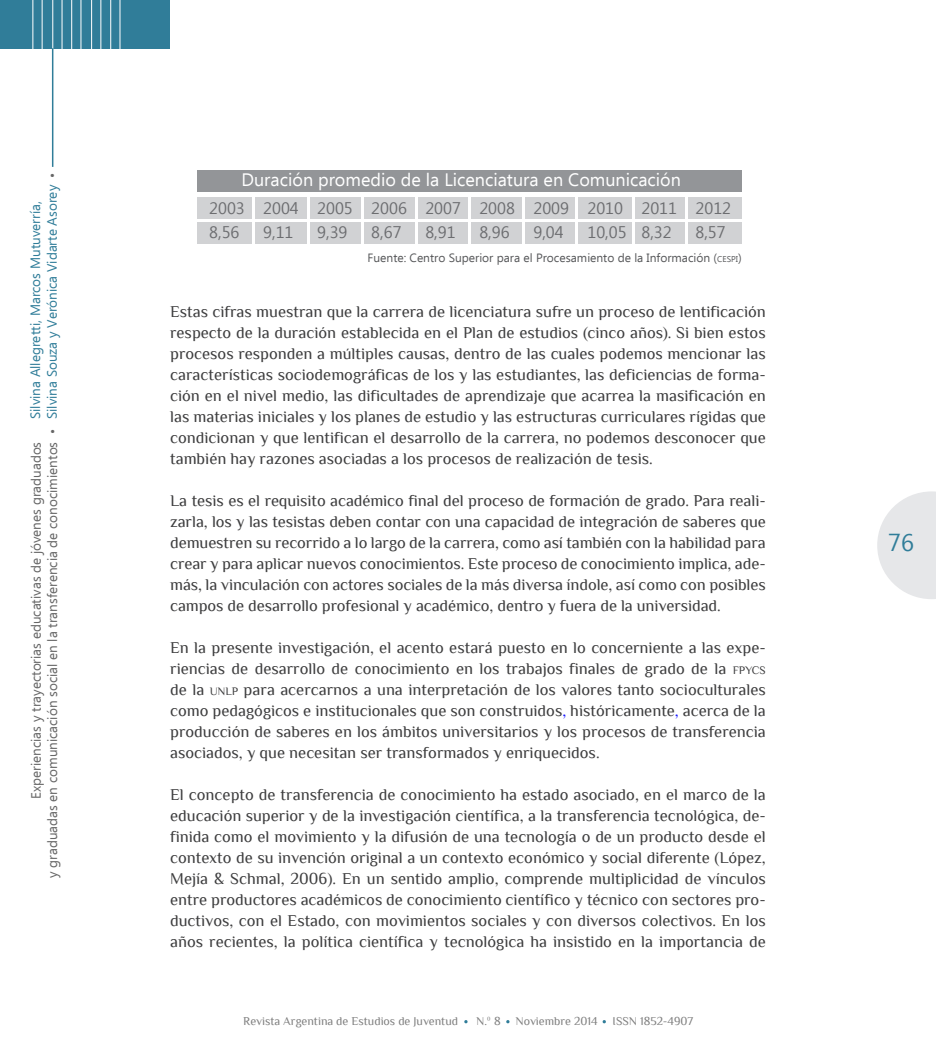
<style>
.page{position:relative;width:936px;height:1063px;background:#fff}
.page>*{position:absolute;margin:0;border:0;box-sizing:border-box;transform-origin:0 0}
.t1{font:24px "Ebrima";color:#307d99}
.titulo2{font:18px "Ebrima";color:#fff}
.tx_principal{font:16.5px/21px "Philosopher";color:#3e3e3f;text-align:justify}
.subtitulo_ref_y_nota{font:16.5px/24px "Ebrima";color:#6c6d70}
.t2{font:13.5px/16.2px "Ebrima";color:#666;text-align:right}
.t3{font:13.5px/16.5px "Ebrima";color:#307d99}
.t4{font:13.5px "Philosopher";color:#666}
.t5{font:12px "Philosopher";color:#808080}
.t6{font:12px "Ebrima";color:#57585a}
.s1{font-size:8.4px}
.s2{font-size:11.55px}
.s3{color:#1a1aff}
</style>
<div class="page">
<div style="left:0;top:0;width:170px;height:48px;background:#307d99"></div>
<hr style="left:33px;top:0;width:1px;height:63px;background:#fff">
<hr style="left:110px;top:0;width:1px;height:50px;background:#fff">
<hr style="left:71px;top:0;width:1px;height:63px;background:#fff">
<hr style="left:52px;top:0;width:1px;height:63px;background:#fff">
<hr style="left:91px;top:0;width:1px;height:63px;background:#fff">
<hr style="left:42px;top:0;width:1px;height:63px;background:#fff">
<hr style="left:52px;top:48px;width:1px;height:119px;background:#307d99">
<hr style="left:120px;top:0;width:1px;height:50px;background:#fff">
<hr style="left:81px;top:0;width:1px;height:63px;background:#fff">
<hr style="left:62px;top:0;width:1px;height:63px;background:#fff">
<hr style="left:101px;top:0;width:1px;height:63px;background:#fff">
<svg style="left:877px;top:491px;width:58px;height:108px"></svg>
<div style="left:198px;top:197px;width:543px;height:22px;background:#d1d2d4"></div>
<div style="left:198px;top:170px;width:543px;height:22px;background:#939598"></div>
<div style="left:198px;top:222px;width:543px;height:22px;background:#d1d2d4"></div>
<hr style="left:252px;top:196px;width:3px;height:50px;background:#fff">
<hr style="left:307px;top:196px;width:3px;height:50px;background:#fff">
<hr style="left:361px;top:196px;width:2px;height:50px;background:#fff">
<hr style="left:415px;top:196px;width:2px;height:50px;background:#fff">
<hr style="left:468px;top:196px;width:3px;height:50px;background:#fff">
<hr style="left:521px;top:196px;width:3px;height:50px;background:#fff">
<hr style="left:575px;top:196px;width:2px;height:50px;background:#fff">
<hr style="left:631px;top:196px;width:3px;height:50px;background:#fff">
<hr style="left:685px;top:196px;width:2px;height:50px;background:#fff">
<p class="t4" style="left:50px;top:168px;width:6px">•</p>
<p class="t3" style="left:28px;top:419px;width:236px;rotate:-90deg">Silvina Allegretti, Marcos Mutuverría,<br>Silvina Souza y Verónica Vidarte Asorey</p>
<p class="t4" style="left:50px;top:424px;width:6px">•</p>
<p class="t2" style="left:29px;top:878px;width:438px;rotate:-90deg">Experiencias y trayectorias educativas de jóvenes graduados<br>y graduadas en comunicación social en la transferencia de conocimientos</p>
<p class="titulo2" style="left:241px;top:167px;width:441px">Duración promedio de la Licenciatura en Comunicación</p>
<p class="subtitulo_ref_y_nota" style="left:209px;top:197px;width:523px">2003 2004 2005 2006 2007 2008 2009 2010 2011 2012<br>8,56</p>
<p class="subtitulo_ref_y_nota" style="left:263px;top:221px;width:32px">9,11</p>
<p class="subtitulo_ref_y_nota" style="left:317px;top:221px;width:32px">9,39</p>
<p class="subtitulo_ref_y_nota" style="left:371px;top:221px;width:32px">8,67</p>
<p class="subtitulo_ref_y_nota" style="left:425px;top:221px;width:32px">8,91</p>
<p class="subtitulo_ref_y_nota" style="left:479px;top:221px;width:32px">8,96</p>
<p class="subtitulo_ref_y_nota" style="left:533px;top:221px;width:32px">9,04</p>
<p class="subtitulo_ref_y_nota" style="left:587px;top:221px;width:86px">10,05 8,32</p>
<p class="subtitulo_ref_y_nota" style="left:695px;top:221px;width:32px">8,57</p>
<p class="t6" style="left:367px;top:249px;width:375px">Fuente: Centro Superior para el Procesamiento de la Información (<span class="s1">CESPI</span>)</p>
<p class="tx_principal" style="left:170px;top:301px;width:597px">Estas cifras muestran que la carrera de licenciatura sufre un proceso de lentificación respecto de la duración establecida en el Plan de estudios (cinco años). Si bien estos procesos responden a múltiples causas, dentro de las cuales podemos mencionar las características sociodemográficas de los y las estudiantes, las deficiencias de forma&shy;ción en el nivel medio, las dificultades de aprendizaje que acarrea la masificación en las materias iniciales y los planes de estudio y las estructuras curriculares rígidas que condicionan y que lentifican el desarrollo de la carrera, no podemos desconocer que también hay razones asociadas a los procesos de realización de tesis.</p>
<p class="tx_principal" style="left:170px;top:490px;width:597px">La tesis es el requisito académico final del proceso de formación de grado. Para reali&shy;zarla, los y las tesistas deben contar con una capacidad de integración de saberes que demuestren su recorrido a lo largo de la carrera, como así también con la habilidad para crear y para aplicar nuevos conocimientos. Este proceso de conocimiento implica, ade&shy;más, la vinculación con actores sociales de la más diversa índole, así como con posibles campos de desarrollo profesional y académico, dentro y fuera de la universidad.</p>
<p class="tx_principal" style="left:170px;top:637px;width:597px">En la presente investigación, el acento estará puesto en lo concerniente a las expe&shy;riencias de desarrollo de conocimiento en los trabajos finales de grado de la <span class="s2">FPYCS </span>de la <span class="s2">UNLP</span> para acercarnos a una interpretación de los valores tanto socioculturales como pedagógicos e institucionales que son construidos<span class="s3">,</span> históricamente<span class="s3">,</span> acerca de la producción de saberes en los ámbitos universitarios y los procesos de transferencia asociados, y que necesitan ser transformados y enriquecidos.</p>
<p class="tx_principal" style="left:170px;top:784px;width:597px">El concepto de transferencia de conocimiento ha estado asociado, en el marco de la educación superior y de la investigación científica, a la transferencia tecnológica, de&shy;finida como el movimiento y la difusión de una tecnología o de un producto desde el contexto de su invención original a un contexto económico y social diferente (López, Mejía &amp; Schmal, 2006). En un sentido amplio, comprende multiplicidad de vínculos entre productores académicos de conocimiento científico y técnico con sectores pro&shy;ductivos, con el Estado, con movimientos sociales y con diversos colectivos. En los años recientes, la política científica y tecnológica ha insistido en la importancia de</p>
<p class="t5" style="left:243px;top:1015px;width:216px">Revista Argentina de Estudios de Juventud</p>
<p class="t5" style="left:476px;top:1015px;width:26px">N.º 8</p>
<p class="t5" style="left:515px;top:1015px;width:83px">Noviembre 2014</p>
<p class="t5" style="left:612px;top:1015px;width:82px">ISSN 1852-4907</p>
<p class="t1" style="left:888px;top:525px;width:27px">76</p>
</div>
